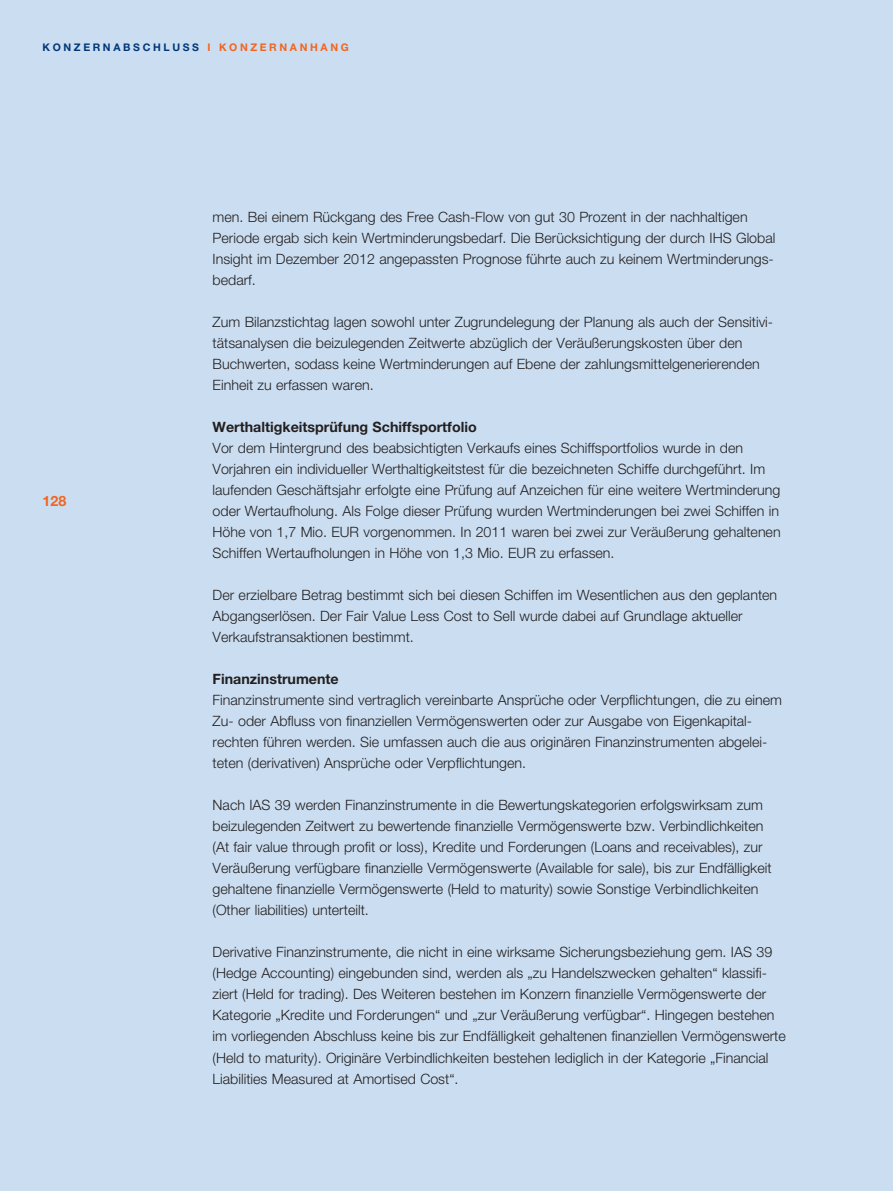
<style>
.page{position:relative;width:893px;height:1191px;background:#cbdef1}
.page>*{position:absolute;margin:0;border:0;box-sizing:border-box;transform-origin:0 0}
.t1{font:300 14.25px/21px "Helvetica Neue LT";color:#231f20}
.t2{font:700 14.25px "Helvetica Neue LT";color:#231f20}
.t3{font:700 14.25px "Helvetica Neue LT";color:#f36421}
.t4{font:700 10.5px "Helvetica Neue LT";letter-spacing:.25em;color:#013778}
.t5{font:700 10.5px "Helvetica Neue LT";letter-spacing:.25em;color:#f36421}
</style>
<div class="page">
<p class="t4" style="left:43px;top:40px;width:101px">Konze rnabschl</p>
<p class="t4" style="left:172px;top:40px;width:20px">uss</p>
<p class="t5" style="left:207px;top:40px;width:141px">I k onze rnanh ang</p>
<p class="t3" style="left:43px;top:492px;width:25px">128</p>
<p class="t1" style="left:213px;top:206px;width:564px">men. Bei einem Rückgang des Free Cash-Flow von gut 30 Prozent in der nachhaltigen Periode ergab sich kein Wertminderungsbedarf. Die Berücksichtigung der durch IHS Global Insight im Dezember 2012 angepassten Prognose führte auch zu keinem Wertminderungs&shy;bedarf.</p>
<p class="t1" style="left:213px;top:311px;width:560px">Zum Bilanzstichtag lagen sowohl unter Zugrundelegung der Planung als auch der Sensitivi&shy;tätsanalysen die beizulegenden Zeitwerte abzüglich der Veräußerungskosten über den Buchwerten, sodass keine Wertminderungen auf Ebene der zahlungsmittelgenerierenden Einheit zu erfassen waren.</p>
<p class="t2" style="left:213px;top:418px;width:266px">Werthaltigkeitsprüfung Schiffsportfolio</p>
<p class="t1" style="left:213px;top:437px;width:570px">Vor dem Hintergrund des beabsichtigten Verkaufs eines Schiffsportfolios wurde in den Vorjahren ein individueller Werthaltigkeitstest für die bezeichneten Schiffe durchgeführt. Im laufenden Geschäftsjahr erfolgte eine Prüfung auf Anzeichen für eine weitere Wertminderung oder Wertaufholung. Als Folge dieser Prüfung wurden Wertminderungen bei zwei Schiffen in Höhe von 1,7 Mio. EUR vorgenommen. In 2011 waren bei zwei zur Veräußerung gehaltenen Schiffen Wertaufholungen in Höhe von 1,3 Mio. EUR zu erfassen.</p>
<p class="t1" style="left:213px;top:584px;width:566px">Der erzielbare Betrag bestimmt sich bei diesen Schiffen im Wesentlichen aus den geplanten<br>Abgangserlösen. Der Fair Value Less Cost to Sell wurde dabei auf Grundlage aktueller<br>Verkaufstransaktionen bestimmt.</p>
<p class="t2" style="left:213px;top:670px;width:128px">Finanzinstrumente</p>
<p class="t1" style="left:213px;top:689px;width:571px">Finanzinstrumente sind vertraglich vereinbarte Ansprüche oder Verpflichtungen, die zu einem Zu- oder Abfluss von finanziellen Vermögenswerten oder zur Ausgabe von Eigenkapital&shy;rechten führen werden. Sie umfassen auch die aus originären Finanzinstrumenten abgelei&shy;teten (derivativen) Ansprüche oder Verpflichtungen.</p>
<p class="t1" style="left:213px;top:794px;width:560px">Nach IAS 39 werden Finanzinstrumente in die Bewertungskategorien erfolgswirksam zum beizulegenden Zeitwert zu bewertende finanzielle Vermögenswerte bzw. Verbindlichkeiten (At fair value through profit or loss), Kredite und Forderungen (Loans and receivables), zur Veräußerung verfügbare finanzielle Vermögenswerte (Available for sale), bis zur Endfälligkeit gehaltene finanzielle Vermögenswerte (Held to maturity) sowie Sonstige Verbindlichkeiten (Other liabilities) unterteilt.</p>
<p class="t1" style="left:213px;top:941px;width:575px">Derivative Finanzinstrumente, die nicht in eine wirksame Sicherungsbeziehung gem. IAS 39 (Hedge Accounting) eingebunden sind, werden als „zu Handelszwecken gehalten“ klassifi&shy;ziert (Held for trading). Des Weiteren bestehen im Konzern finanzielle Vermögenswerte der Kategorie „Kredite und Forderungen“ und „zur Veräußerung verfügbar“. Hingegen bestehen im vorliegenden Abschluss keine bis zur Endfälligkeit gehaltenen finanziellen Vermögenswerte (Held to maturity). Originäre Verbindlichkeiten bestehen lediglich in der Kategorie „Financial Liabilities Measured at Amortised Cost“.</p>
</div>
